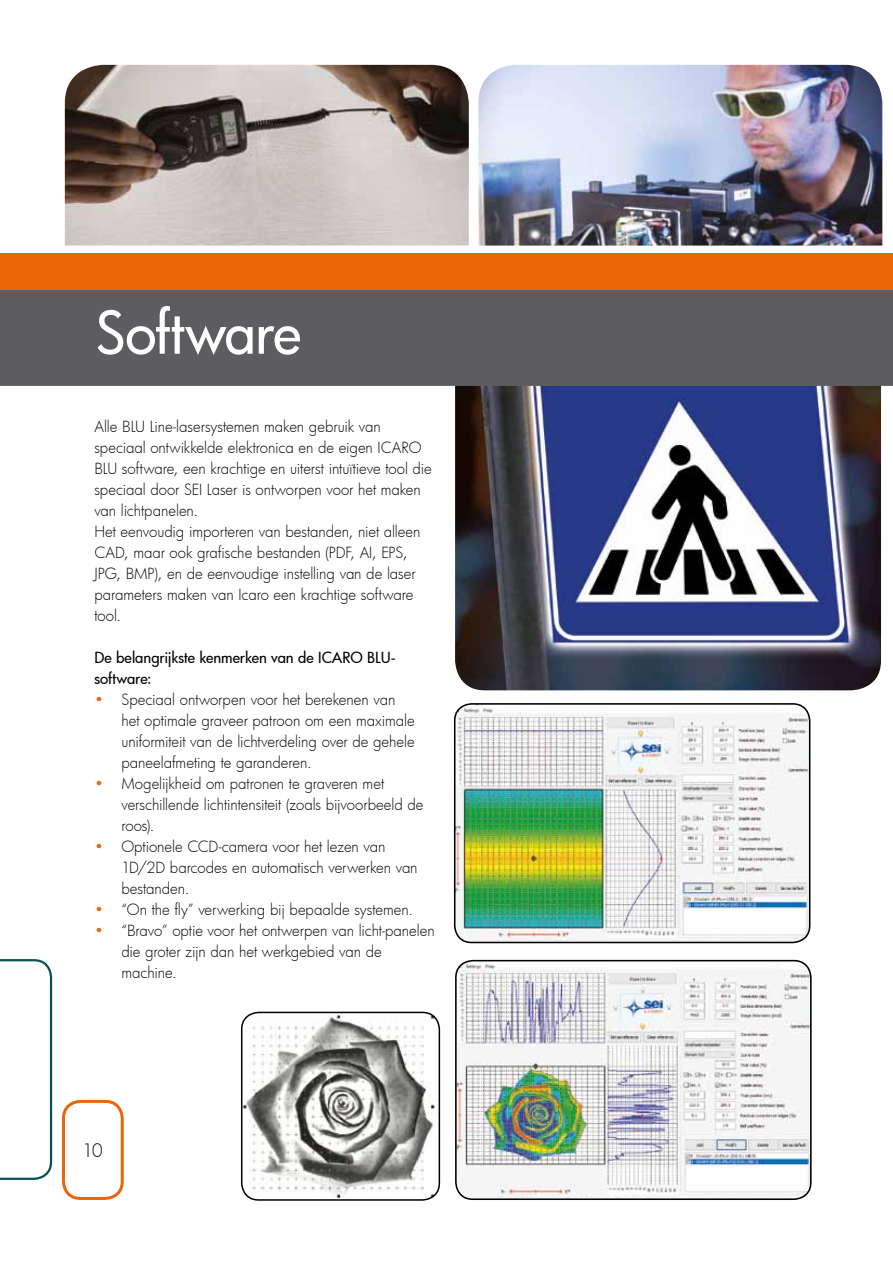
<style>
.page{position:relative;width:893px;height:1263px;background:#fff}
.page>*{position:absolute;margin:0;border:0;box-sizing:border-box;transform-origin:0 0}
.t1{font:500 57px "Futura";letter-spacing:-.02em;color:#fff}
.t2{font:300 18px "Futura";color:#000}
.t3{font:300 15px/21px "Futura";letter-spacing:-.005em;color:#000}
.t4{font:500 15px/21px "Futura";color:#000}
.s1{color:#ec6608}
</style>
<div class="page">
<div style="left:62px;top:1100px;width:62px;height:100px;border:3px solid #ec6608;border-radius:17px"></div>
<svg style="left:0;top:959px;width:52px;height:221px"></svg>
<img style="left:455px;top:386px;width:426px;height:304px">
<img style="left:455px;top:704px;width:355px;height:238px">
<div style="left:454px;top:703px;width:356px;height:240px;border:2px solid #000;border-radius:17px"></div>
<img style="left:456px;top:961px;width:355px;height:238px">
<div style="left:455px;top:960px;width:357px;height:240px;border:2px solid #000;border-radius:17px"></div>
<div style="left:0;top:289px;width:893px;height:97px;background:#5d5d61"></div>
<div style="left:0;top:253px;width:893px;height:36px;background:#ec6608"></div>
<img style="left:242px;top:1012px;width:197px;height:188px">
<div style="left:241px;top:1012px;width:199px;height:189px;border:2px solid #000;border-radius:17px"></div>
<img style="left:65px;top:65px;width:404px;height:181px">
<img style="left:478px;top:65px;width:404px;height:181px">
<h1 class="t1" style="left:96px;top:294px;width:207px">Software</h1>
<p class="t3" style="left:94px;top:416px;width:339px">Alle BLU Line-lasersystemen maken gebruik van speciaal ontwikkelde elektronica en de eigen ICARO BLU software, een krachtige en uiterst intuïtieve tool die speciaal door SEI Laser is ontworpen voor het maken van lichtpanelen.<br>Het eenvoudig importeren van bestanden, niet alleen CAD, maar ook grafische bestanden (PDF, AI, EPS, JPG, BMP), en de eenvoudige instelling van de laser parameters maken van Icaro een krachtige software tool.</p>
<p class="t4" style="left:94px;top:647px;width:303px">De belangrijkste kenmerken van de ICARO BLU&shy;software:</p>
<p class="t3" style="left:121px;top:689px;width:295px;text-indent:-27px"><span class="s1">•</span> Speciaal ontworpen voor het berekenen van het optimale graveer patroon om een maximale uniformiteit van de lichtverdeling over de gehele paneelafmeting te garanderen.</p>
<p class="t3" style="left:121px;top:773px;width:304px;text-indent:-27px"><span class="s1">•</span> Mogelijkheid om patronen te graveren met verschillende lichtintensiteit (zoals bijvoorbeeld de roos).</p>
<p class="t3" style="left:121px;top:836px;width:298px;text-indent:-27px"><span class="s1">•</span> Optionele CCD-camera voor het lezen van<br>1D/2D barcodes en automatisch verwerken van bestanden.</p>
<p class="t3" style="left:94px;top:899px;width:320px"><span class="s1">•</span> “On the fly” verwerking bij bepaalde systemen.</p>
<p class="t3" style="left:121px;top:920px;width:315px;text-indent:-27px"><span class="s1">•</span> “Bravo” optie voor het ontwerpen van licht-panelen die groter zijn dan het werkgebied van de machine.</p>
<p class="t2" style="left:82px;top:1138px;width:22px">10</p>
</div>
